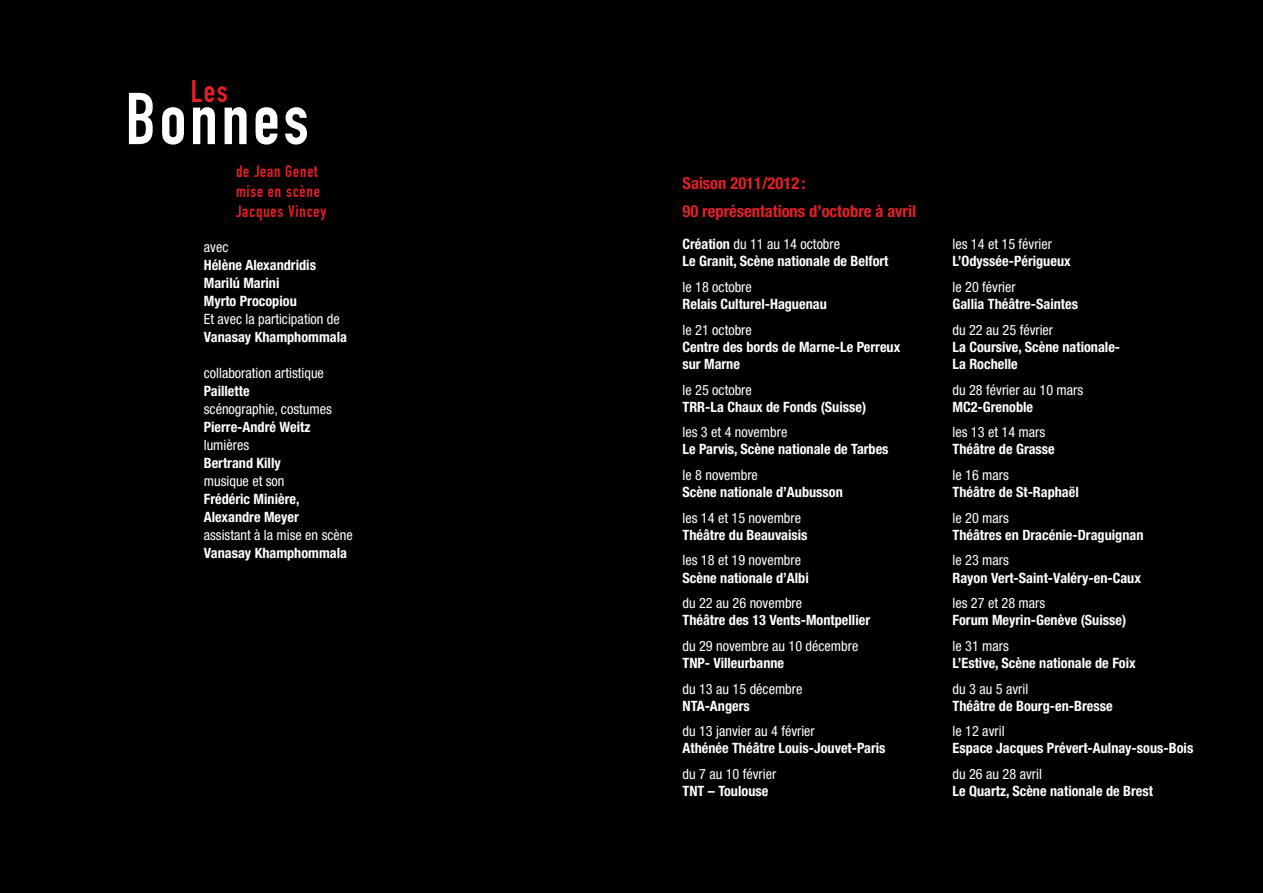
<style>
.page{position:relative;width:1263px;height:893px;background:#000}
.page>*{position:absolute;margin:0;border:0;box-sizing:border-box;transform-origin:0 0}
.TITRE{font:72px "DIN Engschrift";letter-spacing:.05em;color:#fff}
.TITRE-2{font:30.9px "DIN Engschrift";color:#e42027}
.TexteCourant_BLANC{font:700 condensed 16.5px "Helvetica Neue";color:#e42027}
.TITRE-3{font:16.5px/19.8px "DIN Engschrift";letter-spacing:.05em;color:#e42027}
.TexteCourant_BLANC-2{font:700 condensed 14.25px/17.1px "Helvetica Neue";color:#fff}
.TexteCourant{font:condensed 14.25px/18px "Helvetica Neue";color:#fff}
.TexteCourant-2{font:700 condensed 14.25px "Helvetica Neue";color:#fff}
.TexteCourant_BLANC-3{font:condensed 14.25px/17.1px "Helvetica Neue";color:#fff}
.s1{font-weight:700}
.s2{font-weight:400}
</style>
<div class="page">
<p class="TITRE-2" style="left:191px;top:73px;width:38px">Les</p>
<p class="TITRE" style="left:125px;top:77px;width:185px">Bonnes</p>
<p class="TITRE-3" style="left:236px;top:162px;width:83px">de Jean Genet</p>
<p class="TITRE-3" style="left:236px;top:181px;width:92px">mise en scène<br>Jacques Vincey</p>
<p class="TexteCourant" style="left:204px;top:238px;width:26px">avec</p>
<p class="TexteCourant-2" style="left:204px;top:256px;width:114px">Hélène Alexandridis</p>
<p class="TexteCourant-2" style="left:204px;top:274px;width:77px">Marilú Marini</p>
<p class="TexteCourant-2" style="left:204px;top:292px;width:95px">Myrto Procopiou</p>
<p class="TexteCourant" style="left:204px;top:310px;width:145px">Et avec la participation de<br><span class="s1">Vanasay Khamphommala</span></p>
<p class="TexteCourant" style="left:204px;top:364px;width:122px">collaboration artistique</p>
<p class="TexteCourant-2" style="left:204px;top:382px;width:47px">Paillette</p>
<p class="TexteCourant" style="left:204px;top:400px;width:130px">scénographie, costumes</p>
<p class="TexteCourant-2" style="left:204px;top:418px;width:108px">Pierre-André Weitz</p>
<p class="TexteCourant" style="left:204px;top:436px;width:47px">lumières</p>
<p class="TexteCourant-2" style="left:204px;top:454px;width:78px">Bertrand Killy</p>
<p class="TexteCourant" style="left:204px;top:472px;width:82px">musique et son</p>
<p class="TexteCourant-2" style="left:204px;top:490px;width:97px">Frédéric Minière,</p>
<p class="TexteCourant-2" style="left:204px;top:508px;width:97px">Alexandre Meyer</p>
<p class="TexteCourant" style="left:204px;top:526px;width:150px">assistant à la mise en scène</p>
<p class="TexteCourant-2" style="left:204px;top:544px;width:145px">Vanasay Khamphommala</p>
<p class="TexteCourant_BLANC" style="left:682px;top:173px;width:124px">Saison 2011/2012 :</p>
<p class="TexteCourant_BLANC" style="left:682px;top:201px;width:235px">90 représentations d’octobre à avril</p>
<p class="TexteCourant_BLANC-2" style="left:682px;top:236px;width:207px">Création <span class="s2">du 11 au 14 octobre<br></span>Le Granit, Scène nationale de Belfort</p>
<p class="TexteCourant_BLANC-2" style="left:682px;top:278px;width:146px"><span class="s2">le 18 octobre<br></span>Relais Culturel-Haguenau</p>
<p class="TexteCourant_BLANC-2" style="left:682px;top:321px;width:219px"><span class="s2">le 21 octobre<br></span>Centre des bords de Marne-Le Perreux sur Marne</p>
<p class="TexteCourant_BLANC-2" style="left:682px;top:381px;width:185px"><span class="s2">le 25 octobre<br></span>TRR-La Chaux de Fonds (Suisse)</p>
<p class="TexteCourant_BLANC-2" style="left:682px;top:423px;width:208px"><span class="s2">les 3 et 4 novembre<br></span>Le Parvis, Scène nationale de Tarbes</p>
<p class="TexteCourant_BLANC-2" style="left:682px;top:466px;width:162px"><span class="s2">le 8 novembre<br></span>Scène nationale d’Aubusson</p>
<p class="TexteCourant_BLANC-2" style="left:682px;top:509px;width:127px"><span class="s2">les 14 et 15 novembre<br></span>Théâtre du Beauvaisis</p>
<p class="TexteCourant_BLANC-2" style="left:682px;top:552px;width:128px"><span class="s2">les 18 et 19 novembre<br></span>Scène nationale d’Albi</p>
<p class="TexteCourant_BLANC-2" style="left:682px;top:594px;width:189px"><span class="s2">du 22 au 26 novembre<br></span>Théâtre des 13 Vents-Montpellier</p>
<p class="TexteCourant_BLANC-3" style="left:682px;top:637px;width:177px">du 29 novembre au 10 décembre<br><span class="s1">TNP- Villeurbanne</span></p>
<p class="TexteCourant_BLANC-3" style="left:682px;top:680px;width:121px">du 13 au 15 décembre<br><span class="s1">NTA-Angers</span></p>
<p class="TexteCourant_BLANC-2" style="left:682px;top:722px;width:204px"><span class="s2">du 13 janvier au 4 février<br></span>Athénée Théâtre Louis-Jouvet-Paris</p>
<p class="TexteCourant_BLANC-3" style="left:682px;top:765px;width:95px">du 7 au 10 février<br><span class="s1">TNT – Toulouse</span></p>
<p class="TexteCourant_BLANC-2" style="left:952px;top:236px;width:120px"><span class="s2">les 14 et 15 février<br></span>L’Odyssée-Périgueux</p>
<p class="TexteCourant_BLANC-2" style="left:952px;top:278px;width:127px"><span class="s2">le 20 février<br></span>Gallia Théâtre-Saintes</p>
<p class="TexteCourant_BLANC-2" style="left:952px;top:321px;width:169px"><span class="s2">du 22 au 25 février<br></span>La Coursive, Scène nationale-<br>La Rochelle</p>
<p class="TexteCourant_BLANC-3" style="left:952px;top:381px;width:132px">du 28 février au 10 mars<br><span class="s1">MC2-Grenoble</span></p>
<p class="TexteCourant_BLANC-2" style="left:952px;top:423px;width:104px"><span class="s2">les 13 et 14 mars<br></span>Théâtre de Grasse</p>
<p class="TexteCourant_BLANC-2" style="left:952px;top:466px;width:128px"><span class="s2">le 16 mars<br></span>Théâtre de St-Raphaël</p>
<p class="TexteCourant_BLANC-2" style="left:952px;top:509px;width:192px"><span class="s2">le 20 mars<br></span>Théâtres en Dracénie-Draguignan</p>
<p class="TexteCourant_BLANC-2" style="left:952px;top:552px;width:190px"><span class="s2">le 23 mars<br></span>Rayon Vert-Saint-Valéry-en-Caux</p>
<p class="TexteCourant_BLANC-2" style="left:952px;top:594px;width:175px"><span class="s2">les 27 et 28 mars<br></span>Forum Meyrin-Genève (Suisse)</p>
<p class="TexteCourant_BLANC-2" style="left:952px;top:637px;width:185px"><span class="s2">le 31 mars<br></span>L’Estive, Scène nationale de Foix</p>
<p class="TexteCourant_BLANC-2" style="left:952px;top:680px;width:162px"><span class="s2">du 3 au 5 avril<br></span>Théâtre de Bourg-en-Bresse</p>
<p class="TexteCourant_BLANC-2" style="left:952px;top:722px;width:242px"><span class="s2">le 12 avril<br></span>Espace Jacques Prévert-Aulnay-sous-Bois</p>
<p class="TexteCourant_BLANC-2" style="left:952px;top:765px;width:202px"><span class="s2">du 26 au 28 avril<br></span>Le Quartz, Scène nationale de Brest</p>
</div>
